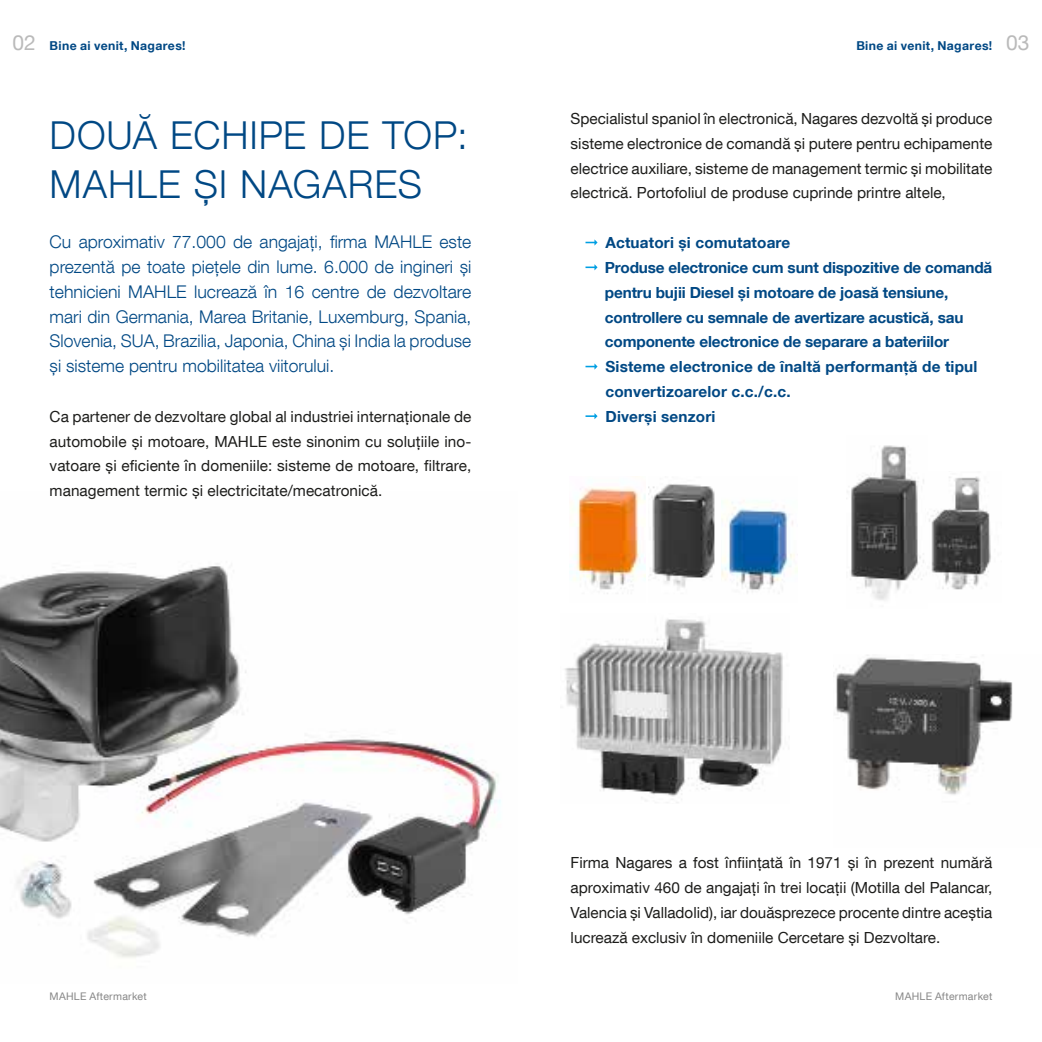
<style>
.page{position:relative;width:1042px;height:1042px;background:#fff}
.page>*{position:absolute;margin:0;border:0;box-sizing:border-box;transform-origin:0 0}
.t1{font:300 38.5px/49.5px "Helvetica Neue LT Com";letter-spacing:.025em;color:#004884}
.t2{font:21px "Helvetica Neue LT Com";color:#bababa}
.t3{font:300 17.5px/24.8px "Helvetica Neue LT Com";color:#004884;text-align:justify}
.t4{font:15.4px/24.8px "Helvetica Neue LT Com";color:#1d1d1b;text-align:justify}
.t5{font:700 15.4px/24.8px "Helvetica Neue LT Com";letter-spacing:-.01em;color:#004884}
.t6{font:700 12.25px "Helvetica Neue LT Com";letter-spacing:.03em;color:#004884}
.t7{font:10.5px "Helvetica Neue LT Com";letter-spacing:.025em;color:#878787}
</style>
<div class="page">
<img style="left:0;top:563px;width:501px;height:395px">
<svg style="left:585px;top:239px;width:12px;height:7px"></svg>
<svg style="left:585px;top:264px;width:12px;height:6px"></svg>
<svg style="left:585px;top:363px;width:12px;height:7px"></svg>
<svg style="left:585px;top:413px;width:12px;height:6px"></svg>
<img style="left:565px;top:619px;width:218px;height:184px">
<img style="left:570px;top:487px;width:75px;height:107px">
<img style="left:649px;top:484px;width:66px;height:104px">
<img style="left:847px;top:445px;width:77px;height:155px">
<img style="left:929px;top:476px;width:62px;height:114px">
<img style="left:836px;top:655px;width:177px;height:140px">
<img style="left:721px;top:501px;width:76px;height:92px">
<h2 class="t2" style="left:12px;top:29px;width:25px">02</h2>
<h2 class="t2" style="left:1006px;top:29px;width:25px">03</h2>
<p class="t6" style="left:50px;top:38px;width:138px">Bine ai venit, Nagares!</p>
<p class="t6" style="left:856px;top:38px;width:138px">Bine ai venit, Nagares!</p>
<h1 class="t1" style="left:50px;top:110px;width:420px">DOUĂ ECHIPE DE TOP:<br>MAHLE ŞI NAGARES</h1>
<p class="t3" style="left:50px;top:229px;width:423px">Cu aproximativ 77.000 de angajaţi, firma MAHLE este prezentă pe toate pieţele din lume. 6.000 de ingineri şi tehnicieni MAHLE lucrează în 16 centre de dezvoltare mari din Germania, Marea Britanie, Luxemburg, Spania, Slovenia, SUA, Brazilia, Japonia, China şi India la produse şi sisteme pentru mobilitatea viitorului.</p>
<p class="t4" style="left:50px;top:403px;width:423px">Ca partener de dezvoltare global al industriei internaţionale de automobile şi motoare, MAHLE este sinonim cu soluţiile ino&shy;vatoare şi eficiente în domeniile: sisteme de motoare, filtrare, management termic şi electricitate/mecatronică.</p>
<p class="t4" style="left:570px;top:106px;width:423px">Specialistul spaniol în electronică, Nagares dezvoltă şi produce sisteme electronice de comandă şi putere pentru echipamente electrice auxiliare, sisteme de management termic şi mobilitate electrică. Portofoliul de produse cuprinde printre altele,</p>
<p class="t5" style="left:605px;top:230px;width:389px">Actuatori şi comutatoare<br>Produse electronice cum sunt dispozitive de comandă pentru bujii Diesel şi motoare de joasă tensiune, controllere cu semnale de avertizare acustică, sau componente electronice de separare a bateriilor Sisteme electronice de înaltă performanţă de tipul convertizoarelor c.c./c.c.<br>Diverşi senzori</p>
<p class="t4" style="left:570px;top:850px;width:423px">Firma Nagares a fost înfiinţată în 1971 şi în prezent numără aproximativ 460 de angajaţi în trei locaţii (Motilla del Palancar, Valencia şi Valladolid), iar douăsprezece procente dintre aceştia lucrează exclusiv în domeniile Cercetare şi Dezvoltare.</p>
<p class="t7" style="left:50px;top:990px;width:99px">MAHLE Aftermarket</p>
<p class="t7" style="left:895px;top:989px;width:99px">MAHLE Aftermarket</p>
</div>
